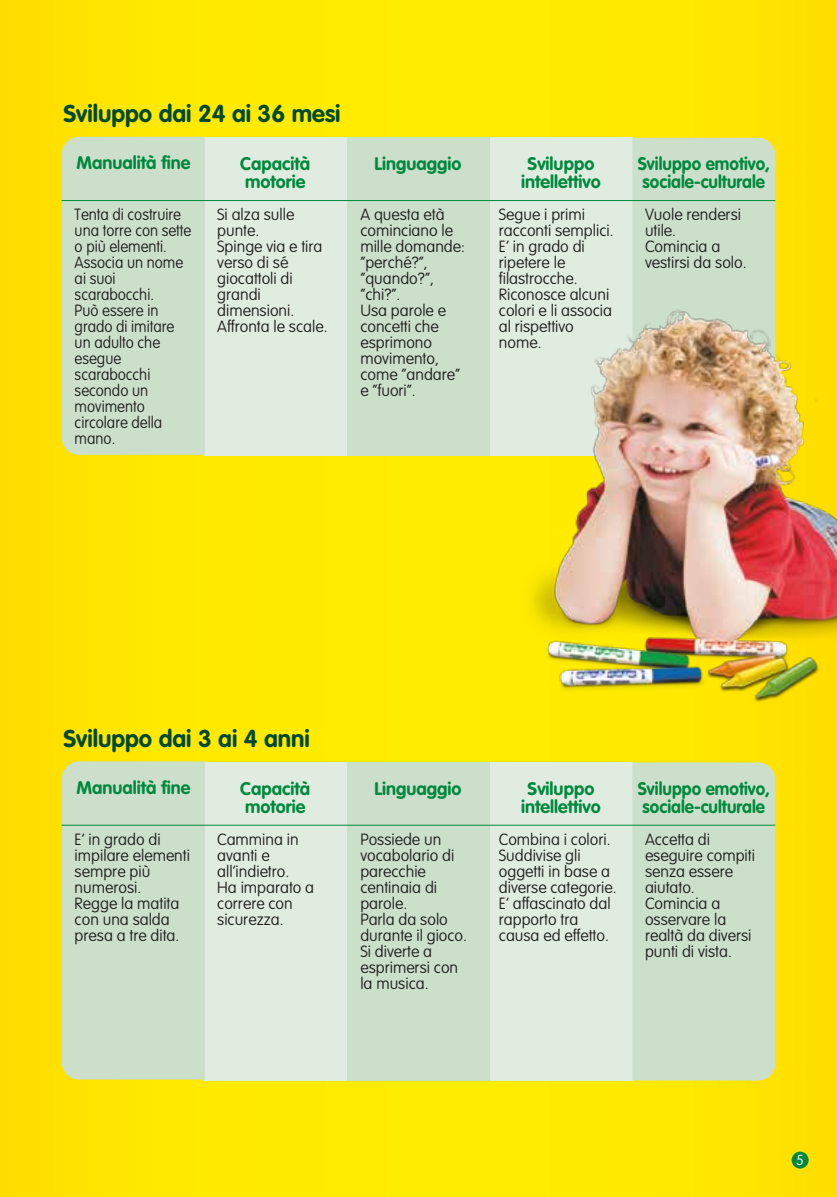
<style>
.page{position:relative;width:837px;height:1197px;background:#fff}
.page>*{position:absolute;margin:0;border:0;box-sizing:border-box;transform-origin:0 0}
.t1{font:700 24px "VAG Rounded";color:#004a2c}
.t2{font:700 18px/18px "VAG Rounded";color:#00893e}
.t3{font:700 18px/18px "VAG Rounded";color:#00893e;scale:.95 1}
.t4{font:100 16px/16px "VAG Rounded";color:#1d1d1b}
.t5{font:100 16px/16px "VAG Rounded";color:#1d1d1b;scale:.94 1}
.t6{font:100 14.2px "VAG Rounded";color:#fff}
</style>
<div class="page">
<div style="left:0;top:0;width:836px;height:1196px;background:#ffe900"></div>
<div style="left:791px;top:1151px;width:17px;height:17px;background:#00893e;border-radius:50%"></div>
<div style="left:346px;top:138px;width:143px;height:318px;background:#ccdfcb"></div>
<div style="left:489px;top:138px;width:143px;height:318px;background:#e1ece1"></div>
<div style="left:632px;top:138px;width:143px;height:169px;background:#ccdfcb"></div>
<div style="left:204px;top:138px;width:142px;height:318px;background:#e1ece1"></div>
<div style="left:62px;top:137px;width:143px;height:318px;background:#ccdfcb"></div>
<hr style="left:62px;top:200px;width:713px;height:1px;background:#00893e">
<div style="left:346px;top:762px;width:143px;height:318px;background:#ccdfcb"></div>
<div style="left:489px;top:762px;width:143px;height:318px;background:#e1ece1"></div>
<div style="left:632px;top:762px;width:143px;height:318px;background:#ccdfcb"></div>
<div style="left:204px;top:762px;width:142px;height:318px;background:#e1ece1"></div>
<div style="left:62px;top:761px;width:143px;height:318px;background:#ccdfcb"></div>
<hr style="left:62px;top:824px;width:713px;height:1px;background:#00893e">
<img style="left:532px;top:307px;width:304px;height:400px">
<h1 class="t1" style="left:63px;top:100px;width:279px">Sviluppo dai 24 ai 36 mesi</h1>
<p class="t2" style="left:76px;top:154px;width:115px">Manualità fine</p>
<p class="t2" style="left:240px;top:155px;width:71px">Capacità motorie</p>
<p class="t2" style="left:374px;top:155px;width:89px">Linguaggio</p>
<p class="t2" style="left:521px;top:154px;width:81px;text-align:center">Sviluppo intellettivo</p>
<p class="t3" style="left:637px;top:155px;width:141px">Sviluppo emotivo, sociale-culturale</p>
<p class="t5" style="left:75px;top:206px;width:126px">Tenta di costruire una torre con sette o più elementi.<br>Associa un nome ai suoi scarabocchi.<br>Può essere in grado di imitare un adulto che esegue scarabocchi secondo un movimento circolare della mano.</p>
<p class="t4" style="left:217px;top:206px;width:112px">Si alza sulle punte.<br>Spinge via e tira verso di sé giocattoli di grandi dimensioni.<br>Affronta le scale.</p>
<p class="t4" style="left:360px;top:206px;width:106px">A questa età cominciano le mille domande: ”perché?”, ”quando?”, “chi?”.<br>Usa parole e concetti che esprimono movimento, come “andare” e “fuori”.</p>
<p class="t4" style="left:644px;top:206px;width:103px">Vuole rendersi utile.<br>Comincia a vestirsi da solo.</p>
<p class="t4" style="left:498px;top:206px;width:116px">Segue i primi racconti semplici.<br>E’ in grado di ripetere le filastrocche.<br>Riconosce alcuni colori e li associa al rispettivo nome.</p>
<h1 class="t1" style="left:63px;top:724px;width:248px">Sviluppo dai 3 ai 4 anni</h1>
<p class="t2" style="left:76px;top:778px;width:115px">Manualità fine</p>
<p class="t2" style="left:240px;top:779px;width:71px">Capacità motorie</p>
<p class="t2" style="left:374px;top:779px;width:89px">Linguaggio</p>
<p class="t2" style="left:521px;top:779px;width:81px;text-align:center">Sviluppo intellettivo</p>
<p class="t3" style="left:637px;top:779px;width:141px">Sviluppo emotivo, sociale-culturale</p>
<p class="t4" style="left:75px;top:830px;width:117px">E’ in grado di impilare elementi sempre più numerosi.<br>Regge la matita con una salda presa a tre dita.</p>
<p class="t4" style="left:217px;top:830px;width:98px">Cammina in avanti e all’indietro.<br>Ha imparato a correre con sicurezza.</p>
<p class="t4" style="left:360px;top:830px;width:108px">Possiede un vocabolario di parecchie centinaia di parole.<br>Parla da solo durante il gioco.<br>Si diverte a esprimersi con la musica.</p>
<p class="t4" style="left:644px;top:830px;width:111px">Accetta di eseguire compiti senza essere aiutato.<br>Comincia a osservare la realtà da diversi punti di vista.</p>
<p class="t4" style="left:498px;top:830px;width:119px">Combina i colori.<br>Suddivise gli oggetti in base a diverse categorie.<br>E’ affascinato dal rapporto tra causa ed effetto.</p>
<p class="t6" style="left:796px;top:1151px;width:9px">5</p>
</div>
